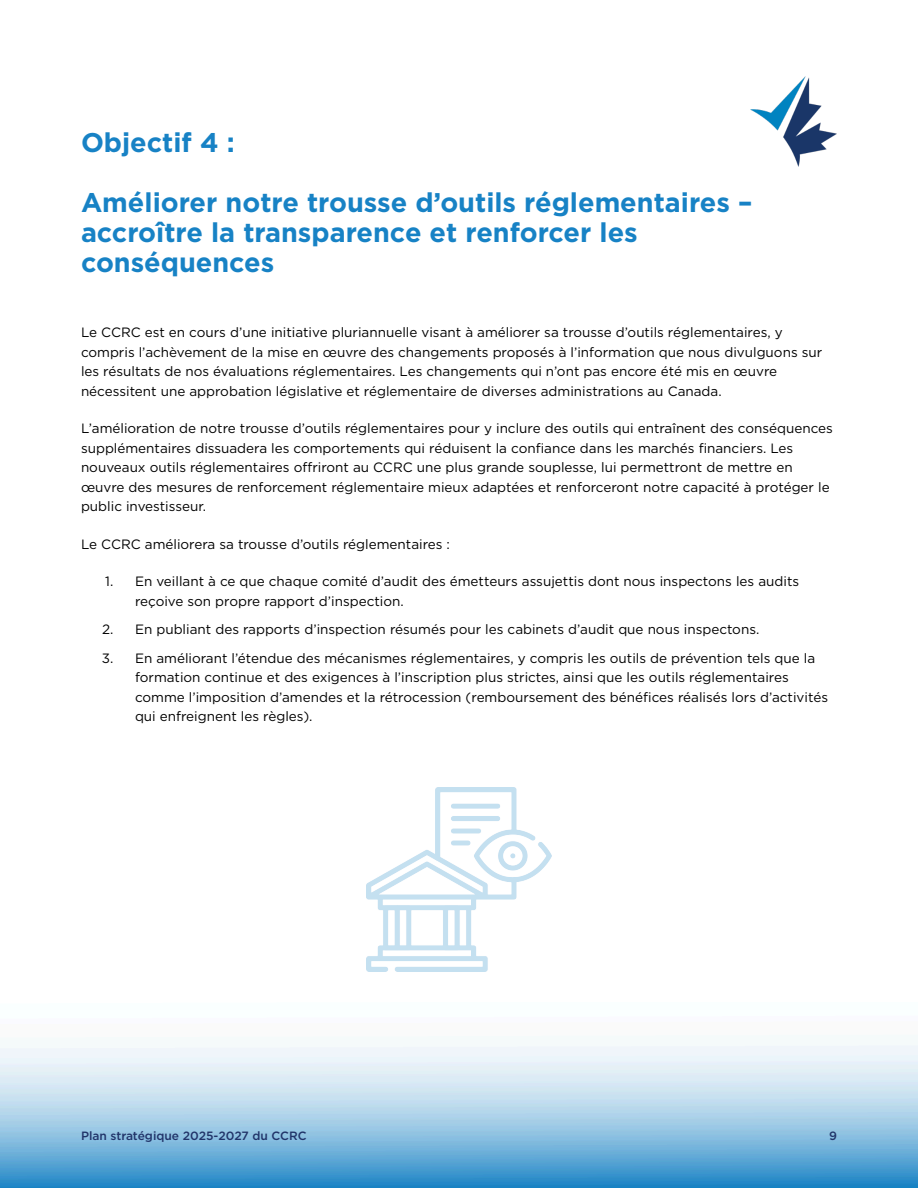
<style>
.page{position:relative;width:918px;height:1188px;background:#fff}
.page>*{position:absolute;margin:0;border:0;box-sizing:border-box;transform-origin:0 0}
.t1{font:700 27px "Gotham";color:#1782c5}
.t2{font:13.5px "Gotham";color:#000}
.t3{font:500 12px "Gotham";color:#213469}
</style>
<div class="page">
<img style="left:0;top:1045px;width:918px;height:143px">
<img style="left:751px;top:77px;width:86px;height:89px">
<img style="left:367px;top:788px;width:184px;height:184px">
<p class="t1" style="left:81px;top:131px;width:155px">Objectif 4 :</p>
<p class="t1" style="left:81px;top:191px;width:673px">Améliorer notre trousse d’outils réglementaires –</p>
<p class="t1" style="left:81px;top:221px;width:558px">accroître la transparence et renforcer les</p>
<p class="t1" style="left:81px;top:251px;width:195px">conséquences</p>
<p class="t2" style="left:81px;top:326px;width:703px">Le CCRC est en cours d’une initiative pluriannuelle visant à améliorer sa trousse d’outils réglementaires, y</p>
<p class="t2" style="left:81px;top:346px;width:743px">compris l’achèvement de la mise en œuvre des changements proposés à l’information que nous divulguons sur</p>
<p class="t2" style="left:81px;top:365px;width:698px">les résultats de nos évaluations réglementaires. Les changements qui n’ont pas encore été mis en œuvre</p>
<p class="t2" style="left:81px;top:385px;width:642px">nécessitent une approbation législative et réglementaire de diverses administrations au Canada.</p>
<p class="t2" style="left:81px;top:422px;width:753px">L’amélioration de notre trousse d’outils réglementaires pour y inclure des outils qui entraînent des conséquences</p>
<p class="t2" style="left:81px;top:442px;width:714px">supplémentaires dissuadera les comportements qui réduisent la confiance dans les marchés financiers. Les</p>
<p class="t2" style="left:81px;top:461px;width:713px">nouveaux outils réglementaires offriront au CCRC une plus grande souplesse, lui permettront de mettre en</p>
<p class="t2" style="left:81px;top:481px;width:750px">œuvre des mesures de renforcement réglementaire mieux adaptées et renforceront notre capacité à protéger le</p>
<p class="t2" style="left:81px;top:500px;width:126px">public investisseur.</p>
<p class="t2" style="left:81px;top:538px;width:371px">Le CCRC améliorera sa trousse d’outils réglementaires :</p>
<p class="t2" style="left:105px;top:575px;width:695px">1. En veillant à ce que chaque comité d’audit des émetteurs assujettis dont nous inspectons les audits</p>
<p class="t2" style="left:135px;top:595px;width:270px">reçoive son propre rapport d’inspection.</p>
<p class="t2" style="left:102px;top:623px;width:659px">2. En publiant des rapports d’inspection résumés pour les cabinets d’audit que nous inspectons.</p>
<p class="t2" style="left:102px;top:652px;width:715px">3. En améliorant l’étendue des mécanismes réglementaires, y compris les outils de prévention tels que la</p>
<p class="t2" style="left:135px;top:671px;width:655px">formation continue et des exigences à l’inscription plus strictes, ainsi que les outils réglementaires</p>
<p class="t2" style="left:135px;top:691px;width:695px">comme l’imposition d’amendes et la rétrocession (remboursement des bénéfices réalisés lors d’activités</p>
<p class="t2" style="left:135px;top:710px;width:179px">qui enfreignent les règles).</p>
<p class="t3" style="left:81px;top:1130px;width:227px">Plan stratégique 2025-2027 du CCRC</p>
<p class="t3" style="left:829px;top:1130px;width:9px">9</p>
</div>
